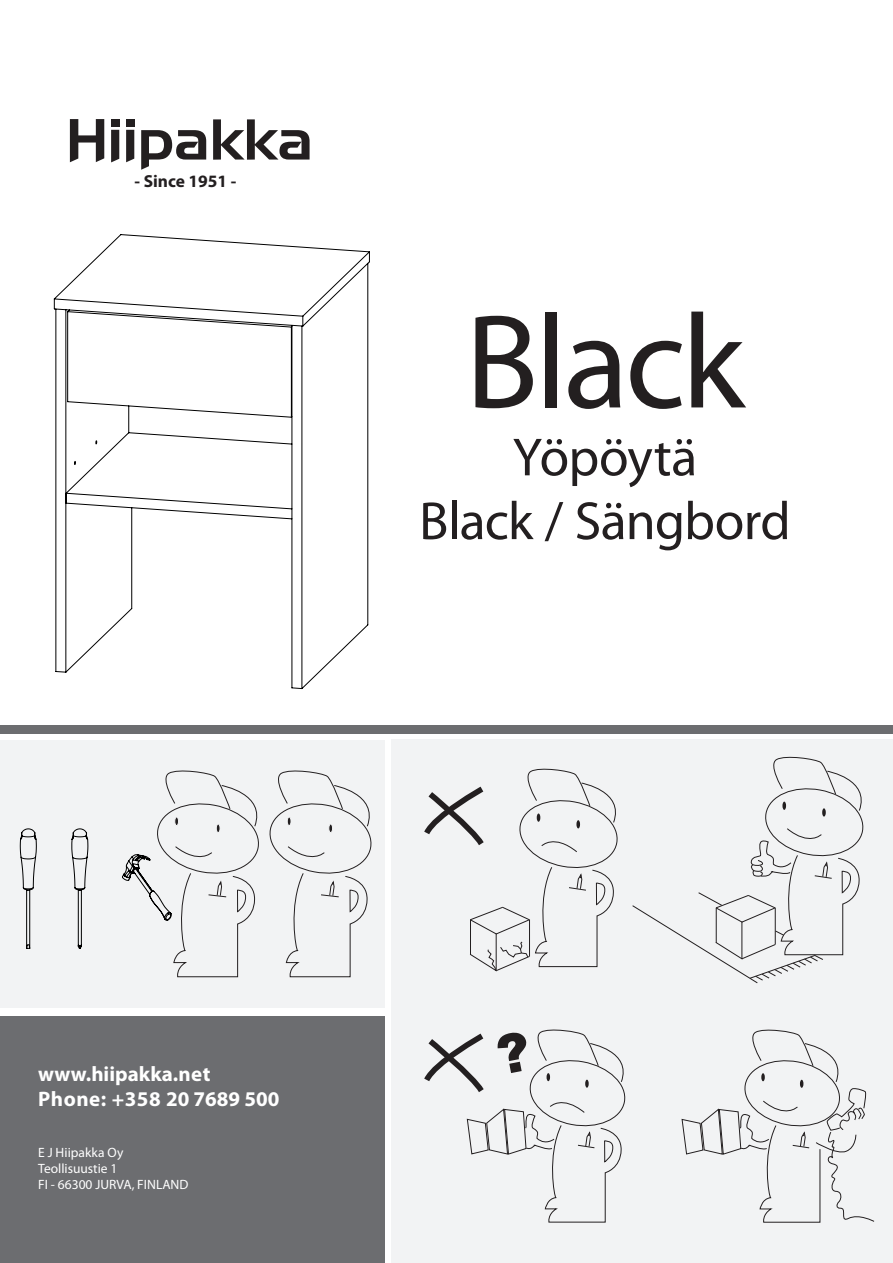
<style>
.page{position:relative;width:893px;height:1263px;background:#fff}
.page>*{position:absolute;margin:0;border:0;box-sizing:border-box;transform-origin:0 0}
.Tuotenimet_13_pt_ml{font:135px "Myriad Pro";letter-spacing:-.025em;color:#231f20}
.Tuotenimet_13_pt_ml-2{font:54px "Myriad Pro";letter-spacing:-.015em;color:#231f20}
.t1{font:700 21px/25.2px "Myriad Pro";letter-spacing:.005em;color:#fff}
.t2{font:700 17.4px "Myriad Pro";color:#231f20}
.t3{font:13.5px "Myriad Pro";color:#fff}
</style>
<div class="page">
<div style="left:0;top:1016px;width:385px;height:247px;background:#6c6d70"></div>
<div style="left:0;top:740px;width:385px;height:268px;background:#f2f3f4"></div>
<svg style="left:213px;top:119px;width:97px;height:41px"></svg>
<svg style="left:141px;top:130px;width:65px;height:40px"></svg>
<svg style="left:126px;top:130px;width:8px;height:32px"></svg>
<svg style="left:111px;top:130px;width:8px;height:32px"></svg>
<div style="left:126px;top:119px;width:8px;height:7px;background:#231f20"></div>
<svg style="left:70px;top:119px;width:34px;height:43px"></svg>
<div style="left:111px;top:119px;width:8px;height:7px;background:#231f20"></div>
<div style="left:0;top:725px;width:893px;height:8px;background:#6c6d70"></div>
<div style="left:391px;top:740px;width:502px;height:523px;background:#f2f3f4"></div>
<svg style="left:424px;top:768px;width:194px;height:204px"></svg>
<svg style="left:681px;top:1029px;width:194px;height:194px"></svg>
<svg style="left:632px;top:756px;width:232px;height:228px"></svg>
<svg style="left:19px;top:770px;width:353px;height:207px"></svg>
<svg style="left:53px;top:234px;width:317px;height:455px"></svg>
<svg style="left:424px;top:1029px;width:202px;height:194px"></svg>
<p class="t2" style="left:135px;top:170px;width:103px">- Since 1951 -</p>
<p class="Tuotenimet_13_pt_ml" style="left:465px;top:279px;width:281px">Black</p>
<p class="Tuotenimet_13_pt_ml-2" style="left:513px;top:424px;width:186px">Yöpöytä</p>
<p class="Tuotenimet_13_pt_ml-2" style="left:419px;top:488px;width:373px">Black / Sängbord</p>
<p class="t1" style="left:38px;top:1061px;width:243px">www.hiipakka.net<br>Phone: +358 20 7689 500</p>
<p class="t3" style="left:38px;top:1144px;width:87px">E J Hiipakka Oy</p>
<p class="t3" style="left:38px;top:1160px;width:81px">Teollisuustie 1</p>
<p class="t3" style="left:38px;top:1176px;width:152px">FI - 66300 JURVA, FINLAND</p>
</div>
